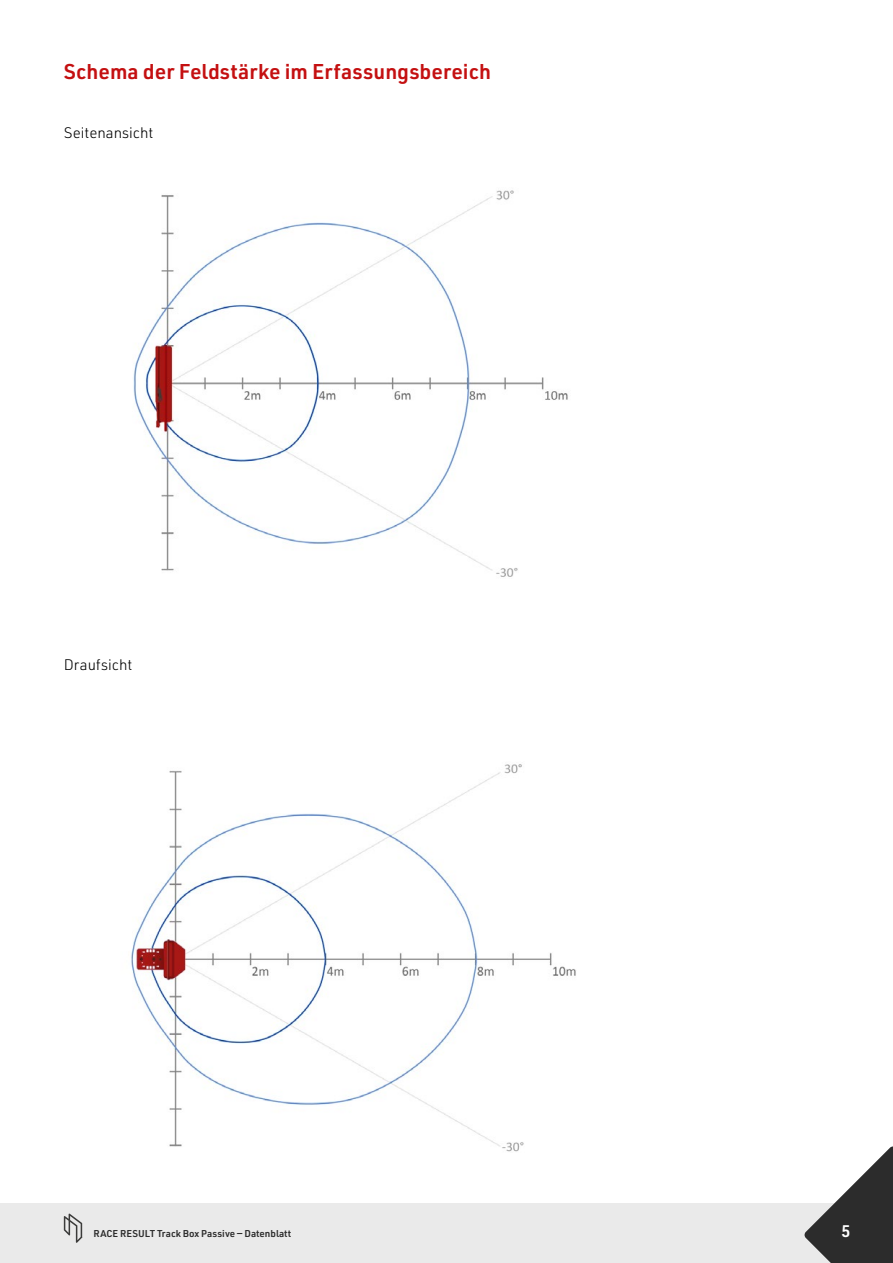
<style>
.page{position:relative;width:893px;height:1263px;background:#fff}
.page>*{position:absolute;margin:0;border:0;box-sizing:border-box;transform-origin:0 0}
.t1{font:600 21px "URWDIN";color:#c41011}
.t2{font:600 16.5px "URWDIN";color:#fff}
.t3{font:300 15px "URWDIN";color:#000}
.t4{font:600 9.75px "URWDIN";color:#2c2c2c}
</style>
<div class="page">
<div style="left:0;top:1203px;width:893px;height:60px;background:#eaeaea"></div>
<svg style="left:64px;top:1213px;width:18px;height:30px"></svg>
<svg style="left:804px;top:1146px;width:89px;height:117px"></svg>
<img style="left:133px;top:190px;width:435px;height:387px">
<img style="left:131px;top:764px;width:445px;height:388px">
<p class="t1" style="left:64px;top:57px;width:429px">Schema der Feldstärke im Erfassungsbereich</p>
<p class="t3" style="left:64px;top:123px;width:91px">Seitenansicht</p>
<p class="t3" style="left:64px;top:655px;width:70px">Draufsicht</p>
<p class="t4" style="left:94px;top:1226px;width:199px">RACE RESULT Track Box Passive — Datenblatt</p>
<p class="t2" style="left:841px;top:1220px;width:10px">5</p>
</div>
